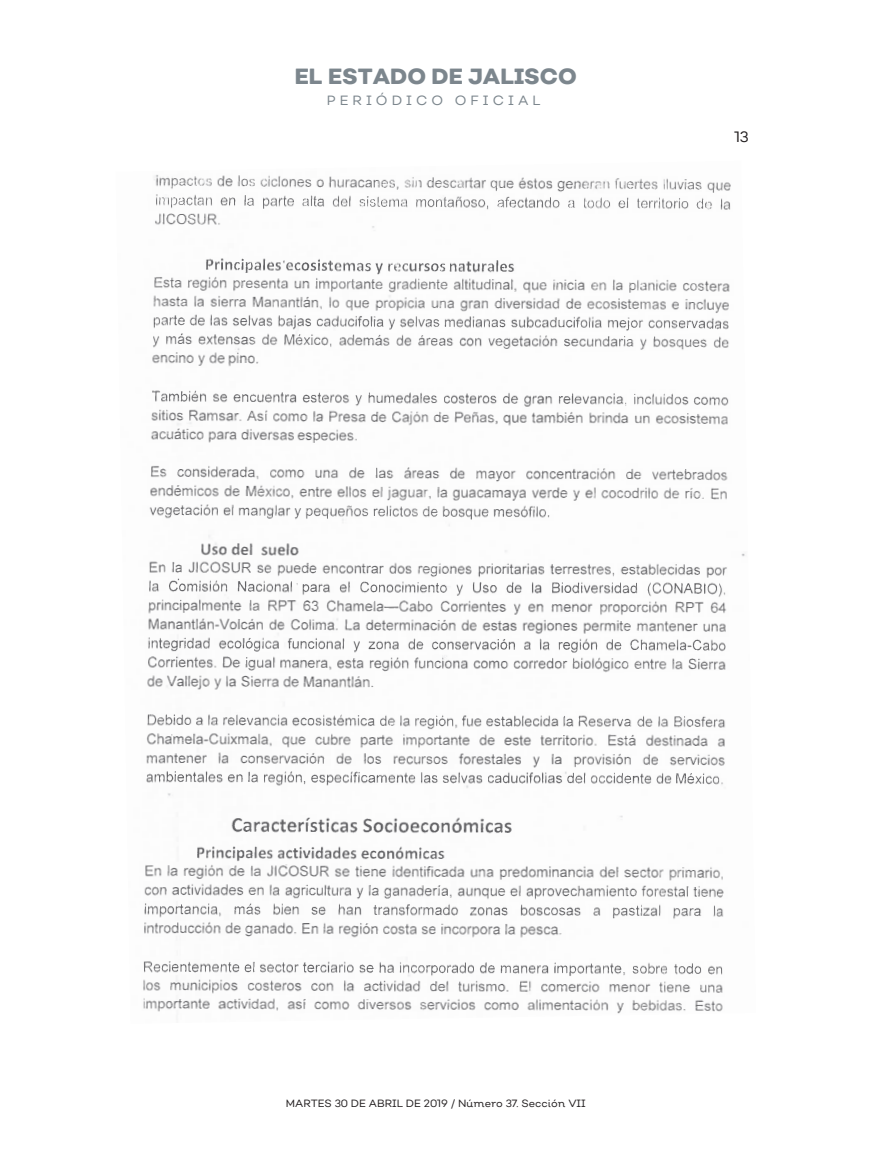
<style>
.page{position:relative;width:872px;height:1149px;background:#fff}
.page>*{position:absolute;margin:0;border:0;box-sizing:border-box;transform-origin:0 0}
.t1{font:800 21.9px "Nutmeg";color:#7c868d}
.t2{font:15px "Nutmeg Headline";color:#231f20}
.t3{font:13.35px "Nutmeg";letter-spacing:.3em;color:#7c868d}
.t4{font:10.5px "Nutmeg Headline";color:#231f20}
</style>
<div class="page">
<img style="left:143px;top:174px;width:602px;height:840px">
<h1 class="t1" style="left:295px;top:62px;width:283px">EL ESTADO DE JALISCO</h1>
<p class="t3" style="left:327px;top:92px;width:215px">PERIÓDICO OFICIAL</p>
<h2 class="t2" style="left:734px;top:127px;width:16px">13</h2>
<p class="t4" style="left:286px;top:1096px;width:301px">MARTES 30 DE ABRIL DE 2019 / Número 37. Sección VII</p>
</div>
